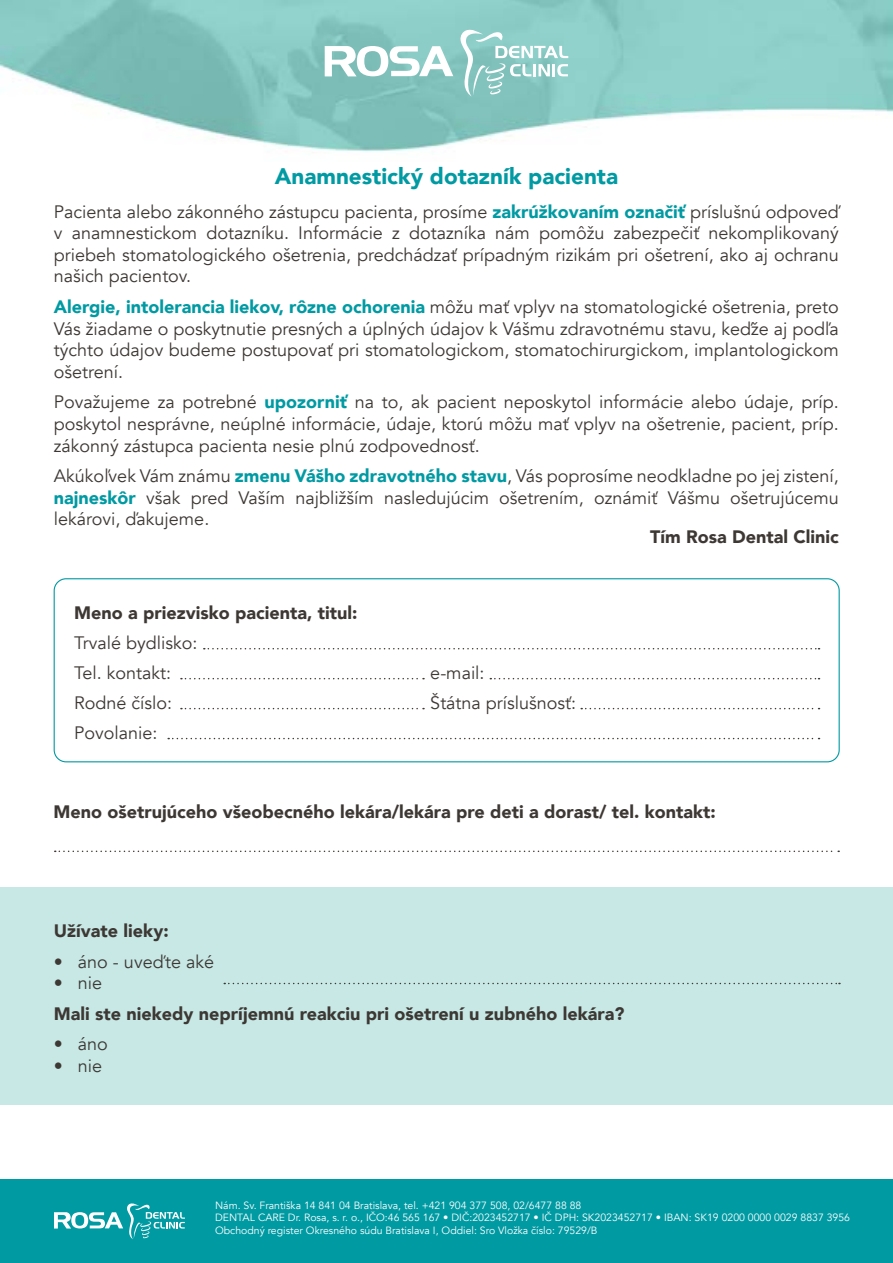
<style>
.page{position:relative;width:893px;height:1263px;background:#fff}
.page>*{position:absolute;margin:0;border:0;box-sizing:border-box;transform-origin:0 0}
.t1{font:900 22.5px "Avenir";color:#009aa3}
.t2{font:18px/21.6px "Avenir";color:#3d3834;text-align:justify}
.t3{font:900 18px "Avenir";color:#3d3834}
.t4{font:10.5px/12.6px "Avenir";color:#fff}
.s1{font-weight:900;color:#009aa3}
</style>
<div class="page">
<img style="left:0;top:0;width:893px;height:152px">
<svg style="left:460px;top:28px;width:108px;height:68px;background:#9dd2cd"></svg>
<svg style="left:325px;top:46px;width:128px;height:30px"></svg>
<div style="left:54px;top:578px;width:786px;height:184px;border:1px solid #009aa3;border-radius:12px"></div>
<svg style="left:168px;top:738px;width:651px;height:1px"></svg>
<svg style="left:181px;top:708px;width:243px;height:1px"></svg>
<svg style="left:181px;top:678px;width:243px;height:1px"></svg>
<svg style="left:490px;top:678px;width:329px;height:1px"></svg>
<svg style="left:204px;top:648px;width:615px;height:1px"></svg>
<svg style="left:581px;top:708px;width:238px;height:1px"></svg>
<div style="left:0;top:887px;width:893px;height:217px;background:#c7e8e5"></div>
<svg style="left:55px;top:850px;width:784px;height:2px"></svg>
<svg style="left:224px;top:983px;width:616px;height:1px"></svg>
<div style="left:0;top:1179px;width:893px;height:84px;background:#009aa3"></div>
<svg style="left:54px;top:1203px;width:131px;height:36px"></svg>
<p class="t1" style="left:275px;top:157px;width:345px">Anamnestický dotazník pacienta</p>
<p class="t2" style="left:54px;top:201px;width:786px">Pacienta alebo zákonného zástupcu pacienta, prosíme <span class="s1">zakrúžkovaním označiť</span> príslušnú odpoveď v anamnestickom dotazníku. Informácie z dotazníka nám pomôžu zabezpečiť nekomplikovaný priebeh stomatologického ošetrenia, predchádzať prípadným rizikám pri ošetrení, ako aj ochranu našich pacientov.</p>
<p class="t2" style="left:54px;top:296px;width:786px"><span class="s1">Alergie, intolerancia liekov, rôzne ochorenia</span> môžu mať vplyv na stomatologické ošetrenia, preto Vás žiadame o poskytnutie presných a úplných údajov k Vášmu zdravotnému stavu, keďže aj podľa týchto údajov budeme postupovať pri stomatologickom, stomatochirurgickom, implantologickom ošetrení.</p>
<p class="t2" style="left:54px;top:392px;width:786px">Považujeme za potrebné <span class="s1">upozorniť</span> na to, ak pacient neposkytol informácie alebo údaje, príp. poskytol nesprávne, neúplné informácie, údaje, ktorú môžu mať vplyv na ošetrenie, pacient, príp. zákonný zástupca pacienta nesie plnú zodpovednosť.</p>
<p class="t2" style="left:54px;top:465px;width:786px">Akúkoľvek Vám známu <span class="s1">zmenu Vášho zdravotného stavu</span>, Vás poprosíme neodkladne po jej zistení, <span class="s1">najneskôr</span> však pred Vaším najbližším nasledujúcim ošetrením, oznámiť Vášmu ošetrujúcemu lekárovi, ďakujeme.</p>
<p class="t3" style="left:650px;top:522px;width:190px">Tím Rosa Dental Clinic</p>
<p class="t3" style="left:74px;top:598px;width:285px">Meno a priezvisko pacienta, titul:</p>
<p class="t2" style="left:74px;top:628px;width:125px;line-height:30px;text-align:left">Trvalé bydlisko:<br>Tel. kontakt:<br>Rodné číslo:<br>Povolanie:</p>
<p class="t2" style="left:430px;top:658px;width:147px;line-height:30px">e-mail:<br>Štátna príslušnosť:</p>
<p class="t3" style="left:54px;top:797px;width:664px">Meno ošetrujúceho všeobecného lekára/lekára pre deti a dorast/ tel. kontakt:</p>
<p class="t3" style="left:54px;top:915px;width:116px">Užívate lieky:</p>
<p class="t2" style="left:54px;top:951px;width:162px">• áno - uveďte aké</p>
<p class="t2" style="left:54px;top:972px;width:50px">• nie</p>
<p class="t3" style="left:54px;top:998px;width:572px">Mali ste niekedy nepríjemnú reakciu pri ošetrení u zubného lekára?</p>
<p class="t2" style="left:54px;top:1034px;width:56px">• áno</p>
<p class="t2" style="left:54px;top:1055px;width:50px">• nie</p>
<p class="t4" style="left:215px;top:1199px;width:636px">Nám. Sv. Františka 14 841 04 Bratislava, tel. +421 904 377 508, 02/6477 88 88<br>DENTAL CARE Dr. Rosa, s. r. o., IČO:46 565 167 • DIČ:2023452717 • IČ DPH: SK2023452717 • IBAN: SK19 0200 0000 0029 8837 3956<br>Obchodný register Okresného súdu Bratislava I, Oddiel: Sro Vložka číslo: 79529/B</p>
</div>
